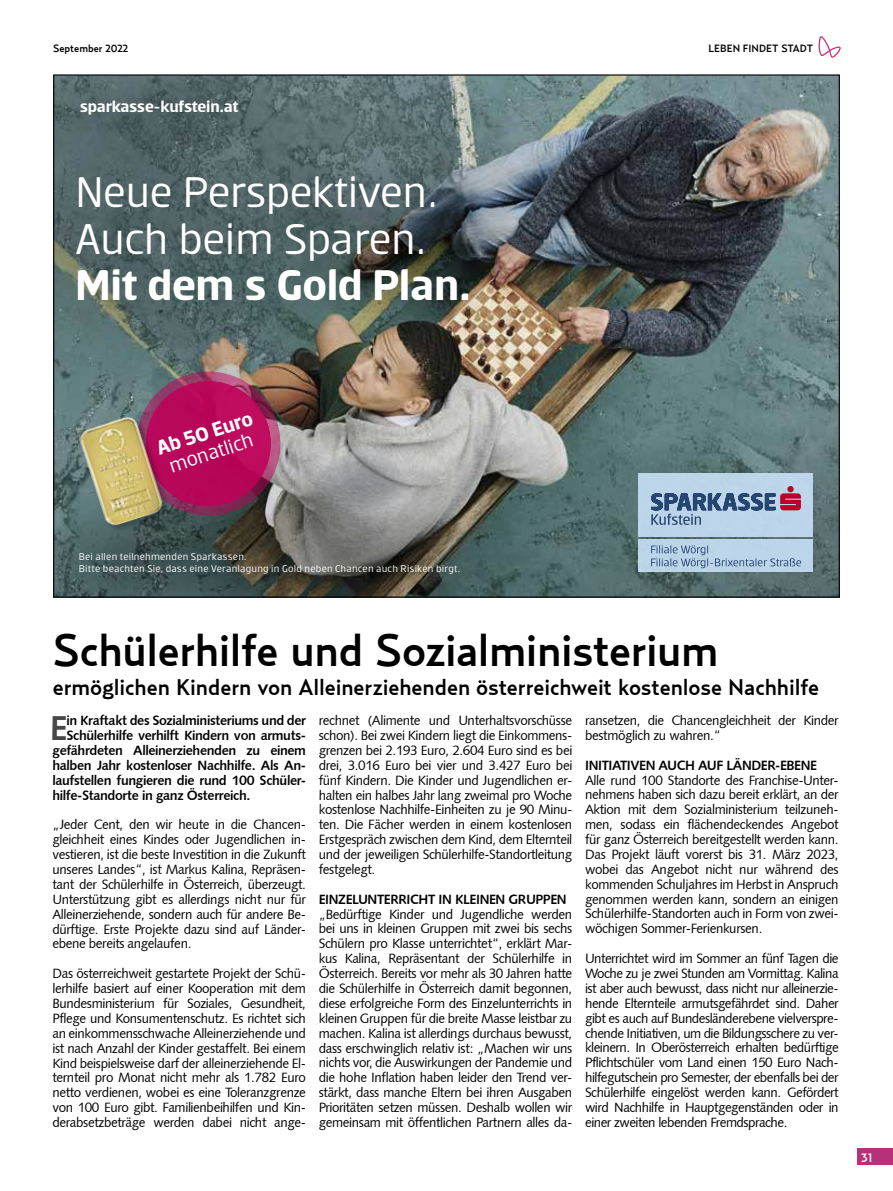
<style>
.page{position:relative;width:893px;height:1191px;background:#fff}
.page>*{position:absolute;margin:0;border:0;box-sizing:border-box;transform-origin:0 0}
.t1{font:46.5px/46.5px "Erste";letter-spacing:-.01em;color:#fff}
.t2{font:700 46.5px "Erste";letter-spacing:-.01em;color:#fff}
.t3{font:500 45px "Relay";letter-spacing:-.01em;color:#000}
.t4{font:34.65px "Humanist 531 BT Bold A";color:#484848}
.t5{font:500 22.5px "Relay";letter-spacing:-.005em;color:#000}
.t6{font:21.75px "Erste";color:#fff}
.t7{font:700 21.75px "Erste";color:#fff}
.t8{font:700 17.25px "Erste";letter-spacing:-.02em;color:#fff}
.t9{font:13.5px/14.9px "Humanist 531 BT Roman A";letter-spacing:-.03em;color:#000;text-align:justify}
.t10{font:13.5px "Humanist 531 BT Bold A";letter-spacing:-.03em;color:#000}
.t11{font:500 12px "Relay";color:#fff}
.t12{font:10.65px/12px "Erste";letter-spacing:.02em;color:#fff}
.t13{font:500 10.5px "Relay";color:#000}
</style>
<div class="page">
<div style="left:857px;top:1148px;width:36px;height:17px;background:#b7317a"></div>
<svg style="left:818px;top:36px;width:23px;height:22px"></svg>
<img style="left:289px;top:76px;width:549px;height:415px">
<svg style="left:423px;top:419px;width:415px;height:176px;background:#6a7f7e"></svg>
<img style="left:55px;top:80px;width:499px;height:323px">
<svg style="left:55px;top:491px;width:460px;height:104px;background:#545d58"></svg>
<img style="left:55px;top:363px;width:234px;height:183px">
<svg style="left:313px;top:452px;width:94px;height:60px;background:#989a9c"></svg>
<div style="left:54px;top:75px;width:242px;height:100px;background:#000;opacity:.75"></div>
<div style="left:639px;top:474px;width:174px;height:63px;background:#bcd5ea"></div>
<svg style="left:651px;top:486px;width:150px;height:39px"></svg>
<div style="left:639px;top:539px;width:174px;height:33px;background:#bcd5e9"></div>
<svg style="left:651px;top:545px;width:150px;height:23px"></svg>
<p class="t13" style="left:53px;top:42px;width:77px">September 2022</p>
<p class="t13" style="left:709px;top:42px;width:106px">LEBEN FINDET STADT</p>
<p class="t8" style="left:80px;top:97px;width:160px">sparkasse-kufstein.at</p>
<h1 class="t1" style="left:75px;top:168px;width:364px">Neue Perspektiven.<br>Auch beim Sparen.</h1>
<h1 class="t2" style="left:75px;top:261px;width:396px">Mit dem s Gold Plan.</h1>
<h3 class="t7" style="left:154px;top:438px;width:101px;rotate:-18deg">Ab 50 Euro</h3>
<h3 class="t6" style="left:166px;top:456px;width:89px;rotate:-18deg">monatlich</h3>
<p class="t12" style="left:79px;top:550px;width:383px">Bei allen teilnehmenden Sparkassen.<br>Bitte beachten Sie, dass eine Veranlagung in Gold neben Chancen auch Risiken birgt.</p>
<h2 class="t3" style="left:53px;top:623px;width:667px">Schülerhilfe und Sozialministerium</h2>
<h3 class="t5" style="left:53px;top:674px;width:768px">ermöglichen Kindern von Alleinerziehenden österreichweit kostenlose Nachhilfe</h3>
<h3 class="t4" style="left:50px;top:706px;width:19px">E</h3>
<p class="t10" style="left:67px;top:712px;width:241px">in Kraftakt des Sozialministeriums und der</p>
<p class="t10" style="left:67px;top:727px;width:241px">Schülerhilfe verhilft Kindern von armuts-</p>
<p class="t10" style="left:52px;top:742px;width:255px">gefährdeten Alleinerziehenden zu einem</p>
<p class="t10" style="left:52px;top:757px;width:255px">halben Jahr kostenloser Nachhilfe. Als An-</p>
<p class="t10" style="left:52px;top:771px;width:255px">laufstellen fungieren die rund 100 Schüler-</p>
<p class="t10" style="left:52px;top:786px;width:199px">hilfe-Standorte in ganz Österreich.</p>
<p class="t9" style="left:52px;top:817px;width:255px">„Jeder Cent, den wir heute in die Chancen&shy;gleichheit eines Kindes oder Jugendlichen in&shy;vestieren, ist die beste Investition in die Zukunft unseres Landes“, ist Markus Kalina, Repräsen&shy;tant der Schülerhilfe in Österreich, überzeugt.<br>Unterstützung gibt es allerdings nicht nur für Alleinerziehende, sondern auch für andere Be&shy;dürftige. Erste Projekte dazu sind auf Länder&shy;ebene bereits angelaufen.</p>
<p class="t9" style="left:52px;top:965px;width:255px">Das österreichweit gestartete Projekt der Schü&shy;lerhilfe basiert auf einer Kooperation mit dem Bundesministerium für Soziales, Gesundheit, Pflege und Konsumentenschutz. Es richtet sich an einkommensschwache Alleinerziehende und ist nach Anzahl der Kinder gestaffelt. Bei einem Kind beispielsweise darf der alleinerziehende El&shy;ternteil pro Monat nicht mehr als 1.782 Euro netto verdienen, wobei es eine Toleranzgrenze von 100 Euro gibt. Familienbeihilfen und Kin&shy;derabsetzbeträge werden dabei nicht ange-</p>
<p class="t9" style="left:319px;top:712px;width:255px">rechnet (Alimente und Unterhaltsvorschüsse schon). Bei zwei Kindern liegt die Einkommens&shy;grenzen bei 2.193 Euro, 2.604 Euro sind es bei drei, 3.016 Euro bei vier und 3.427 Euro bei fünf Kindern. Die Kinder und Jugendlichen er&shy;halten ein halbes Jahr lang zweimal pro Woche kostenlose Nachhilfe-Einheiten zu je 90 Minu&shy;ten. Die Fächer werden in einem kostenlosen Erstgespräch zwischen dem Kind, dem Elternteil und der jeweiligen Schülerhilfe-Standortleitung festgelegt.</p>
<p class="t10" style="left:319px;top:890px;width:249px">EINZELUNTERRICHT IN KLEINEN GRUPPEN</p>
<p class="t9" style="left:319px;top:906px;width:255px">„Bedürftige Kinder und Jugendliche werden bei uns in kleinen Gruppen mit zwei bis sechs Schülern pro Klasse unterrichtet“, erklärt Mar&shy;kus Kalina, Repräsentant der Schülerhilfe in Österreich. Bereits vor mehr als 30 Jahren hatte die Schülerhilfe in Österreich damit begonnen, diese erfolgreiche Form des Einzelunterrichts in kleinen Gruppen für die breite Masse leistbar zu machen. Kalina ist allerdings durchaus bewusst, dass erschwinglich relativ ist: „Machen wir uns nichts vor, die Auswirkungen der Pandemie und die hohe Inflation haben leider den Trend ver&shy;stärkt, dass manche Eltern bei ihren Ausgaben Prioritäten setzen müssen. Deshalb wollen wir gemeinsam mit öffentlichen Partnern alles da-</p>
<p class="t9" style="left:585px;top:712px;width:255px">ransetzen, die Chancengleichheit der Kinder bestmöglich zu wahren.“</p>
<p class="t10" style="left:585px;top:756px;width:233px">INITIATIVEN AUCH AUF LÄNDER-EBENE</p>
<p class="t9" style="left:585px;top:772px;width:255px">Alle rund 100 Standorte des Franchise-Unter&shy;nehmens haben sich dazu bereit erklärt, an der Aktion mit dem Sozialministerium teilzuneh&shy;men, sodass ein flächendeckendes Angebot für ganz Österreich bereitgestellt werden kann.<br>Das Projekt läuft vorerst bis 31. März 2023, wobei das Angebot nicht nur während des kommenden Schuljahres im Herbst in Anspruch genommen werden kann, sondern an einigen Schülerhilfe-Standorten auch in Form von zwei&shy;wöchigen Sommer-Ferienkursen.</p>
<p class="t9" style="left:585px;top:950px;width:255px">Unterrichtet wird im Sommer an fünf Tagen die Woche zu je zwei Stunden am Vormittag. Kalina ist aber auch bewusst, dass nicht nur alleinerzie&shy;hende Elternteile armutsgefährdet sind. Daher gibt es auch auf Bundesländerebene vielverspre&shy;chende Initiativen, um die Bildungsschere zu ver&shy;kleinern. In Oberösterreich erhalten bedürftige Pflichtschüler vom Land einen 150 Euro Nach&shy;hilfegutschein pro Semester, der ebenfalls bei der Schülerhilfe eingelöst werden kann. Gefördert wird Nachhilfe in Hauptgegenständen oder in einer zweiten lebenden Fremdsprache.</p>
<p class="t11" style="left:862px;top:1150px;width:12px">31</p>
</div>
